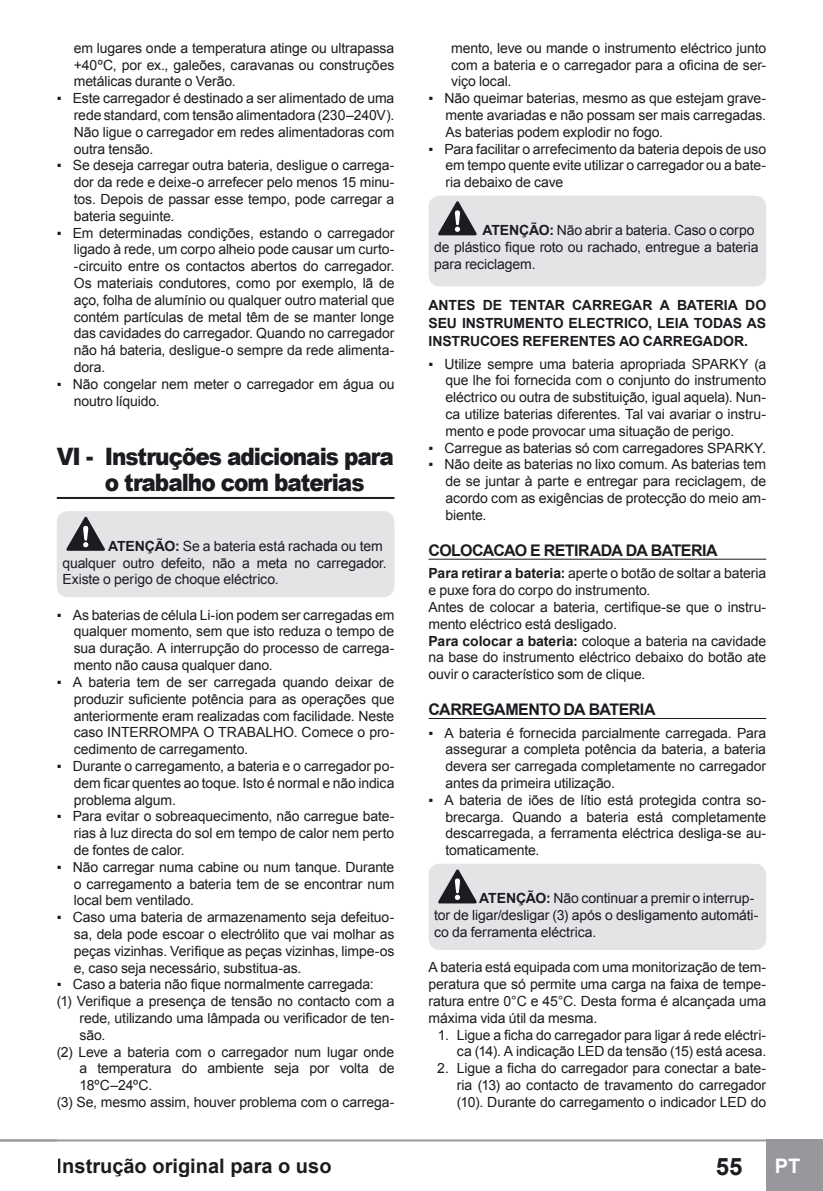
<style>
.page{position:relative;width:823px;height:1191px;background:#fff}
.page>*{position:absolute;margin:0;border:0;box-sizing:border-box;transform-origin:0 0}
.t1{font:900 24px/26px "Arial";letter-spacing:-.045em;color:#1b1c20;scale:.9 1}
.t2{font:700 24px "Arial";color:#1b1c20}
.t3{font:700 20px "Arial";color:#1b1c20}
.t4{font:700 20px "Arial";color:#fff}
.t5{font:700 16px "Arial";letter-spacing:-.035em;color:#1b1c20}
.t6{font:14px/16.8px "Arial";letter-spacing:-.01em;color:#1b1c20;text-align:justify}
.t7{font:700 14px/18px "Arial";letter-spacing:-.005em;color:#1b1c20}
.s1{font-weight:700}
</style>
<div class="page">
<div style="left:765px;top:1139px;width:57px;height:52px;background:#98989c"></div>
<hr style="left:0;top:1139px;width:780px;height:2px;background:#98989c">
<hr style="left:57px;top:497px;width:337px;height:2px;background:#1b1c20">
<div style="left:57px;top:511px;width:337px;height:86px;background:#e3e4e6;border-radius:11px"></div>
<svg style="left:66px;top:517px;width:39px;height:34px"></svg>
<hr style="left:428px;top:558px;width:337px;height:1px;background:#1b1c20">
<hr style="left:428px;top:718px;width:337px;height:1px;background:#1b1c20">
<div style="left:428px;top:196px;width:337px;height:90px;background:#e3e4e6;border-radius:11px"></div>
<svg style="left:438px;top:201px;width:38px;height:34px"></svg>
<div style="left:428px;top:863px;width:337px;height:87px;background:#e3e4e6;border-radius:11px"></div>
<svg style="left:438px;top:869px;width:38px;height:34px"></svg>
<p class="t6" style="left:74px;top:40px;width:322px">em lugares onde a temperatura atinge ou ultrapassa +40ºC, por ex., galeões, caravanas ou construções metálicas durante o Verão.</p>
<p class="t6" style="left:74px;top:90px;width:322px;text-indent:-17px">▪ Este carregador é destinado a ser alimentado de uma rede standard, com tensão alimentadora (230–240V).<br>Não ligue o carregador em redes alimentadoras com outra tensão.</p>
<p class="t6" style="left:74px;top:157px;width:322px;text-indent:-17px">▪ Se deseja carregar outra bateria, desligue o carrega&shy;dor da rede e deixe-o arrefecer pelo menos 15 minu&shy;tos. Depois de passar esse tempo, pode carregar a bateria seguinte.</p>
<p class="t6" style="left:74px;top:224px;width:322px;text-indent:-17px">▪ Em determinadas condições, estando o carregador ligado à rede, um corpo alheio pode causar um curto--circuito entre os contactos abertos do carregador.<br>Os materiais condutores, como por exemplo, lã de aço, folha de alumínio ou qualquer outro material que contém partículas de metal têm de se manter longe das cavidades do carregador. Quando no carregador não há bateria, desligue-o sempre da rede alimenta&shy;dora.</p>
<p class="t6" style="left:74px;top:376px;width:322px;text-indent:-17px">▪ Não congelar nem meter o carregador em água ou noutro líquido.</p>
<p class="t1" style="left:105px;top:443px;width:322px;text-indent:-48px">VI - Instruções adicionais para o trabalho com baterias</p>
<p class="t6" style="left:62px;top:537px;width:325px;text-align:left;text-indent:46px"><span class="s1">ATE NÇÃO:</span> Se a bateria está rachada ou tem qualquer outro defeito, não a meta no carregador.<br>Existe o perigo de choque eléctrico.</p>
<p class="t6" style="left:74px;top:606px;width:322px;text-indent:-17px">▪ As baterias de célula Li-ion podem ser carregadas em qualquer momento, sem que isto reduza o tempo de sua duração. A interrupção do processo de carrega&shy;mento não causa qualquer dano.</p>
<p class="t6" style="left:74px;top:673px;width:322px;text-indent:-17px">▪ A bateria tem de ser carregada quando deixar de produzir suficiente potência para as operações que anteriormente eram realizadas com facilidade. Neste caso INTERROMPA O TRABALHO. Comece o pro&shy;cedimento de carregamento.</p>
<p class="t6" style="left:74px;top:757px;width:322px;text-indent:-17px">▪ Durante o carregamento, a bateria e o carregador po&shy;dem ficar quentes ao toque. Isto é normal e não indica problema algum.</p>
<p class="t6" style="left:74px;top:808px;width:322px;text-indent:-17px">▪ Para evitar o sobreaquecimento, não carregue bate&shy;rias à luz directa do sol em tempo de calor nem perto de fontes de calor.</p>
<p class="t6" style="left:74px;top:858px;width:322px;text-indent:-17px">▪ Não carregar numa cabine ou num tanque. Durante o carregamento a bateria tem de se encontrar num local bem ventilado.</p>
<p class="t6" style="left:74px;top:909px;width:322px;text-indent:-17px">▪ Caso uma bateria de armazenamento seja defeituo&shy;sa, dela pode escoar o electrólito que vai molhar as peças vizinhas. Verifique as peças vizinhas, limpe-os e, caso seja necessário, substitua-as.</p>
<p class="t6" style="left:57px;top:976px;width:318px">▪ Caso a bateria não fique normalmente carregada:</p>
<p class="t6" style="left:57px;top:993px;width:339px">(1) Verifique a presença de tensão no contacto com a</p>
<p class="t6" style="left:79px;top:1009px;width:316px">rede, utilizando uma lâmpada ou verificador de ten-</p>
<p class="t6" style="left:79px;top:1026px;width:27px">são.</p>
<p class="t6" style="left:57px;top:1043px;width:339px">(2) Leve a bateria com o carregador num lugar onde</p>
<p class="t6" style="left:79px;top:1060px;width:316px">a temperatura do ambiente seja por volta de</p>
<p class="t6" style="left:79px;top:1077px;width:74px">18ºC–24ºC.</p>
<p class="t6" style="left:57px;top:1093px;width:339px">(3) Se, mesmo assim, houver problema com o carrega-</p>
<p class="t6" style="left:451px;top:40px;width:316px">mento, leve ou mande o instrumento eléctrico junto com a bateria e o carregador para a oficina de ser&shy;viço local.</p>
<p class="t6" style="left:445px;top:90px;width:322px;text-indent:-17px">▪ Não queimar baterias, mesmo as que estejam grave&shy;mente avariadas e não possam ser mais carregadas.<br>As baterias podem explodir no fogo.</p>
<p class="t6" style="left:445px;top:140px;width:322px;text-indent:-17px">▪ Para facilitar o arrefecimento da bateria depois de uso em tempo quente evite utilizar o carregador ou a bate&shy;ria debaixo de cave</p>
<p class="t6" style="left:434px;top:222px;width:325px;text-align:left;text-indent:48px"><span class="s1">ATE NÇÃO:</span> Não abrir a bateria. Caso o corpo de plástico fique roto ou rachado, entregue a bateria para reciclagem.</p>
<p class="t7" style="left:428px;top:296px;width:30px">ANTES</p>
<p class="t7" style="left:428px;top:296px;width:339px;text-indent:54px">DE TE NTAR CARREGAR A BATE RIA DO<br>SEU INSTRUMENTO ELE</p>
<p class="t7" style="left:595px;top:314px;width:171px">CTRICO, LE IA TODAS AS</p>
<p class="t7" style="left:428px;top:332px;width:114px">INSTRUCOES REFE</p>
<p class="t7" style="left:559px;top:332px;width:39px">RENTES</p>
<p class="t7" style="left:618px;top:332px;width:130px">AO CARREGADOR.</p>
<p class="t6" style="left:445px;top:355px;width:322px;text-indent:-17px">▪ Utilize sempre uma bateria apropriada SPARKY (a que lhe foi fornecida com o conjunto do instrumento eléctrico ou outra de substituição, igual aquela). Nun&shy;ca utilize baterias diferentes. Tal vai avariar o instru&shy;mento e pode provocar uma situação de perigo.</p>
<p class="t6" style="left:428px;top:439px;width:339px">▪ Carregue as baterias só com carregadores SPARKY.</p>
<p class="t6" style="left:445px;top:456px;width:322px;text-indent:-17px">▪ Não deite as baterias no lixo comum. As baterias tem de se juntar à parte e entregar para reciclagem, de acordo com as exigências de protecção do meio am&shy;biente.</p>
<p class="t5" style="left:428px;top:539px;width:290px">COLOCACAO E RETIRADA DA BATE RIA</p>
<p class="t6" style="left:428px;top:565px;width:339px;text-align:left"><span class="s1">Para retirar a bateria:</span> aperte o botão de soltar a bateria e puxe fora do corpo do instrumento.<br>Antes de colocar a bateria, certifique-se que o instru&shy;mento eléctrico está desligado.<br><span class="s1">Para colocar a bateria:</span> coloque a bateria na cavidade na base do instrumento eléctrico debaixo do botão ate ouvir o característico som de clique.</p>
<p class="t5" style="left:428px;top:699px;width:228px">CARREGAME NTO DA BATE RIA</p>
<p class="t6" style="left:445px;top:724px;width:322px;text-indent:-17px">▪ A bateria é fornecida parcialmente carregada. Para assegurar a completa potência da bateria, a bateria devera ser carregada completamente no carregador antes da primeira utilização.</p>
<p class="t6" style="left:445px;top:791px;width:322px;text-indent:-17px">▪ A bateria de iões de lítio está protegida contra so&shy;brecarga. Quando a bateria está completamente descarregada, a ferramenta eléctrica desliga-se au&shy;tomaticamente.</p>
<p class="t6" style="left:434px;top:890px;width:326px;text-align:left;text-indent:45px"><span class="s1">ATENÇÃO:</span> Não continuar a premir o interrup&shy;tor de ligar/desligar (3) após o desligamento automáti&shy;co da ferramenta eléctrica.</p>
<p class="t6" style="left:428px;top:959px;width:339px">A bateria está equipada com uma monitorização de tem&shy;peratura que só permite uma carga na faixa de tempe&shy;ratura entre 0°C e 45°C. Desta forma é alcançada uma máxima vida útil da mesma.</p>
<p class="t6" style="left:437px;top:1026px;width:329px;text-align:right">1. Ligue a ficha do carregador para ligar á rede eléctri&shy;ca (14). A indicação LED da tensão (15) está acesa.</p>
<p class="t6" style="left:456px;top:1060px;width:310px;text-indent:-20px">2. Ligue a ficha do carregador para conectar a bate&shy;ria (13) ao contacto de travamento do carregador (10). Durante do carregamento o indicador LED do</p>
<h2 class="t3" style="left:57px;top:1152px;width:276px">Instrução original para o uso</h2>
<p class="t2" style="left:715px;top:1150px;width:28px">55</p>
<h2 class="t4" style="left:774px;top:1152px;width:26px">PT</h2>
</div>
